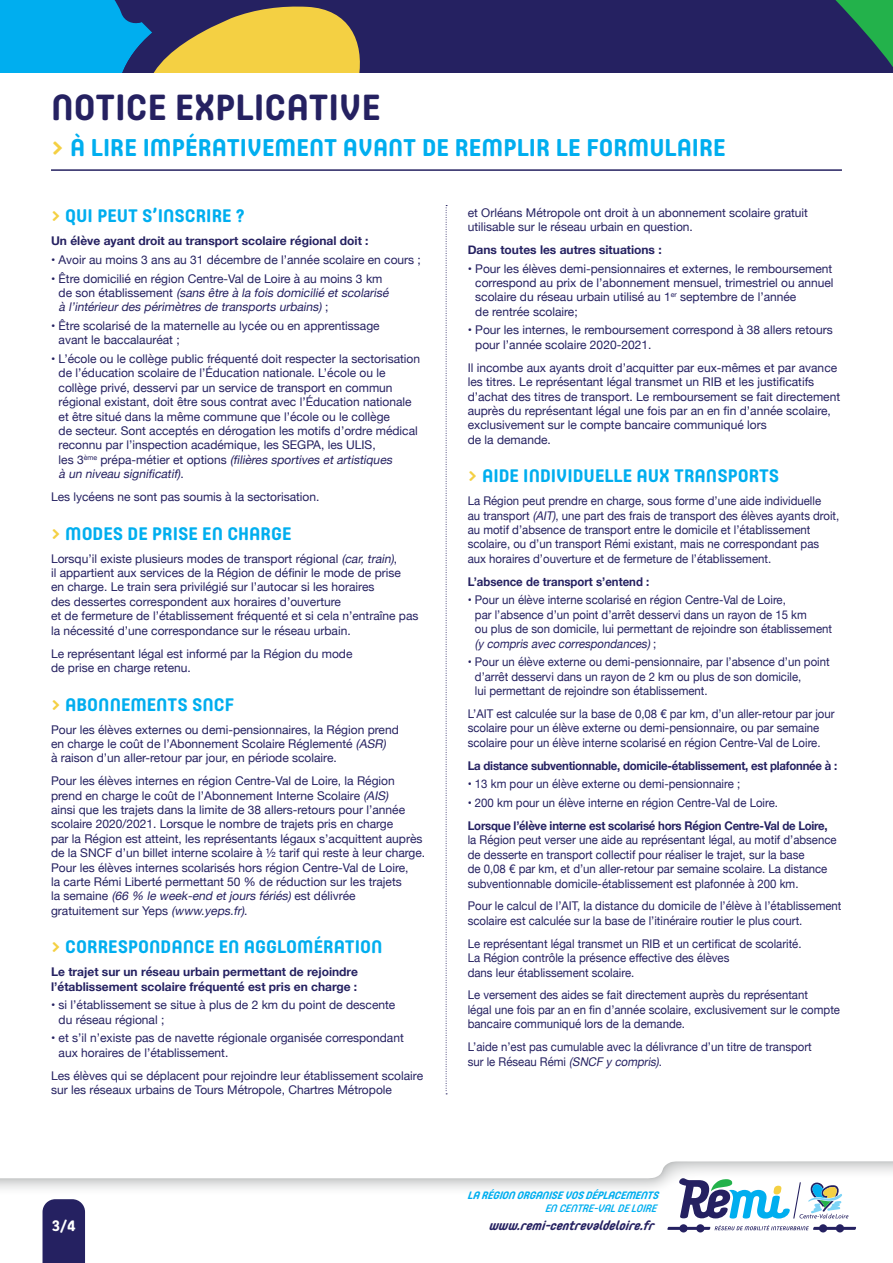
<style>
.page{position:relative;width:893px;height:1263px;background:#fff}
.page>*{position:absolute;margin:0;border:0;box-sizing:border-box;transform-origin:0 0}
.t1{font:700 36px "Core Mellow 65";color:#252161}
.t2{font:700 24px "Core Mellow 65";color:#00aeef}
.t3{font:700 18px "Core Mellow 65";color:#00aeef}
.t4{font:700 15px "Core Mellow 65";color:#fff}
.t5{font:italic 700 13.05px "Core Mellow 65";color:#252161}
.t6{font:12px/14.4px "Helvetica Neue";color:#252161}
.t7{font:12px/14.4px "Helvetica Neue";color:#252161;scale:.95 1}
.t8{font:700 12px/14.4px "Helvetica Neue";color:#252161}
.t9{font:italic 12px/14.4px "Helvetica Neue";color:#252161}
.t10{font:700 12px "Helvetica Neue";letter-spacing:-.02em;color:#252161;scale:.95 1}
.t11{font:700 12px "Helvetica Neue";color:#252161;scale:.95 1}
.t12{font:italic 700 10.65px "Core Mellow 65";letter-spacing:-.025em;color:#00aeef}
.t13{font:italic 500 10.65px "Core Mellow 55";color:#00aeef}
.s1{color:#f4d043}
.s2{font-style:normal}
.s3{font-style:italic}
</style>
<div class="page">
<div style="left:0;top:0;width:893px;height:72px;background:#252161"></div>
<svg style="left:0;top:0;width:360px;height:72px"></svg>
<svg style="left:822px;top:0;width:71px;height:73px"></svg>
<svg style="left:0;top:1161px;width:893px;height:102px"></svg>
<svg style="left:667px;top:1224px;width:189px;height:8px"></svg>
<svg style="left:679px;top:1178px;width:169px;height:40px"></svg>
<div style="left:43px;top:1199px;width:42px;height:64px;background:#252161"></div>
<hr style="left:51px;top:169px;width:791px;height:2px;background:#252161">
<svg style="left:446px;top:205px;width:1px;height:889px"></svg>
<h1 class="t1" style="left:51px;top:80px;width:331px">NOTICE EXPLICATIVE</h1>
<h2 class="t2" style="left:51px;top:129px;width:676px"><span class="s1">&gt;</span> À LIRE IMPÉRATIVEMENT AVANT DE REMPLIR LE FORMULAIRE</h2>
<h3 class="t3" style="left:51px;top:202px;width:195px"><span class="s1">&gt;</span> QUI PEUT S’INSCRIRE ?</h3>
<p class="t8" style="left:51px;top:234px;width:319px">Un élève ayant droit au transport scolaire régional doit :</p>
<p class="t6" style="left:51px;top:253px;width:371px">• Avoir au moins 3 ans au 31 décembre de l’année scolaire en cours ;</p>
<p class="t9" style="left:59px;top:272px;width:335px;text-indent:-8px"><span class="s2">• Être domicilié en région Centre-Val de Loire à au moins 3 km d e s o n ét a b l i s s e m e n t</span> (sansêtre à la foisdomicilié etscolarisé à l’intérieurdespérimètresde transportsurbains) <span class="s2">;</span></p>
<p class="t6" style="left:59px;top:319px;width:323px;text-indent:-8px">• Être scolarisé de la maternelle au lycée ou en apprentissage avant le baccalauréat ;</p>
<p class="t6" style="left:59px;top:352px;width:363px;text-indent:-8px">• L’école ou le collège public fréquenté doit respecter la sectorisation de l’éducation scolaire de l’Éducation nationale. L’école ou le collège privé, desservi par un service de transport en commun régional existant, doit être sous contrat avec l’Éducation nationale et être situé dans la même commune que l’école ou le collège<br>de secteur. Sont acceptés en dérogation les motifs d’ordre médical reconnu par l’inspection académique, les SEGPA, les ULIS,<br>l e s 3 <sup>è</sup> <sup>m</sup> <sup>e</sup> p ré p a - m ét i e r et o pt i o n s <span class="s3">(filièressportivesetartistiques<br>à un niveau significatif)</span>.</p>
<p class="t6" style="left:51px;top:490px;width:270px">Les lycéens ne sont pas soumis à la sectorisation.</p>
<h3 class="t3" style="left:51px;top:520px;width:242px"><span class="s1">&gt;</span> MODES DE PRISE EN CHARGE</h3>
<p class="t6" style="left:51px;top:552px;width:369px">Lorsqu’il existe plusieurs modes de transport régional <span class="s3">(car,train)</span>,<br>il appartient aux services de la Région de définir le mode de prise<br>en charge. Le train sera privilégié sur l’autocar si les horaires<br>des dessertes correspondent aux horaires d’ouverture<br>et de fermeture de l’établissement fréquenté et si cela n’entraîne pas la nécessité d’une correspondance sur le réseau urbain.</p>
<p class="t6" style="left:51px;top:647px;width:303px">Le représentant légal est informé par la Région du mode de prise en charge retenu.</p>
<h3 class="t3" style="left:51px;top:691px;width:185px"><span class="s1">&gt;</span> ABONNEMENTS SNCF</h3>
<p class="t6" style="left:51px;top:723px;width:349px">Pour les élèves externes ou demi-pensionnaires, la Région prend en charge le coût de l’Abonnement Scolaire Réglementé <span class="s3">(ASR)<br></span>à raison d’un aller-retour par jour, en période scolaire.</p>
<p class="t6" style="left:51px;top:774px;width:376px">Pour les élèves internes en région Centre-Val de Loire, la Région prend en charge le coût de l’Abonnement Interne Scolaire <span class="s3">(AIS)<br></span>ainsi que les trajets dans la limite de 38 allers-retours pour l’année scolaire 2020/2021. Lorsque le nombre de trajets pris en charge<br>par la Région est atteint, les représentants légaux s’acquittent auprès de la SNCF d’un billet interne scolaire à ½ tarif qui reste à leur charge.<br>Pour les élèves internes scolarisés hors région Centre-Val de Loire,<br>la carte Rémi Liberté permettant 50 % de réduction sur les trajets<br>l a s e m a i n e <span class="s3">(66 % le week-end etjoursfériés)</span>e st d é l i v ré e gratuitement sur Yeps <span class="s3">(www.yeps.fr)</span>.</p>
<h3 class="t3" style="left:51px;top:933px;width:333px"><span class="s1">&gt;</span> CORRESPONDANCE EN AGGLOMÉRATION</h3>
<p class="t8" style="left:51px;top:965px;width:308px">Le trajet sur un réseau urbain permettant de rejoindre l’établissement scolaire fréquenté est pris en charge :</p>
<p class="t6" style="left:59px;top:999px;width:338px;text-indent:-8px">• si l’établissement se situe à plus de 2 km du point de descente du réseau régional ;</p>
<p class="t6" style="left:59px;top:1032px;width:347px;text-indent:-8px">• et s’il n’existe pas de navette régionale organisée correspondant aux horaires de l’établissement.</p>
<p class="t6" style="left:51px;top:1069px;width:374px">Les élèves qui se déplacent pour rejoindre leur établissement scolaire sur les réseaux urbains de Tours Métropole, Chartres Métropole</p>
<p class="t4" style="left:52px;top:1215px;width:25px">3/4</p>
<p class="t6" style="left:468px;top:206px;width:342px">et Orléans Métropole ont droit à un abonnement scolaire gratuit utilisable sur le réseau urbain en question.</p>
<p class="t8" style="left:468px;top:243px;width:196px">Dans toutes les autres situations :</p>
<p class="t6" style="left:475px;top:262px;width:360px;text-indent:-8px">• Pour les élèves demi-pensionnaires et externes, le remboursement correspond au prix de l’abonnement mensuel, trimestriel ou annuel scolaire du réseau urbain utilisé au 1<sup>er</sup> septembre de l’année<br>de rentrée scolaire;</p>
<p class="t6" style="left:475px;top:324px;width:359px;text-indent:-8px">• Pour les internes, le remboursement correspond à 38 allers retours pour l’année scolaire 2020-2021.</p>
<p class="t6" style="left:468px;top:361px;width:374px">Il incombe aux ayants droit d’acquitter par eux-mêmes et par avance les titres. Le représentant légal transmet un RIB et les justificatifs d’achat des titres de transport. Le remboursement se fait directement auprès du représentant légal une fois par an en fin d’année scolaire, exclusivement sur le compte bancaire communiqué lors<br>de la demande.</p>
<h3 class="t3" style="left:468px;top:462px;width:313px"><span class="s1">&gt;</span> AIDE INDIVIDUELLE AUX TRANSPORTS</h3>
<p class="t7" style="left:468px;top:494px;width:393px">La Région peut prendre en charge, sous forme d’une aide individuelle<br>au transport <span class="s3">(AIT)</span>, une part des frais de transport des élèves ayants droit, au motif d’absence de transport entre le domicile et l’établissement scolaire, ou d’un transport Rémi existant, mais ne correspondant pas aux horaires d’ouverture et de fermeture de l’établissement.</p>
<p class="t11" style="left:468px;top:572px;width:193px">L’absence de transport s’entend :</p>
<p class="t7" style="left:475px;top:594px;width:377px;text-indent:-7px">• Pour un élève interne scolarisé en région Centre-Val de Loire,<br>par l’absence d’un point d’arrêt desservi dans un rayon de 15 km<br>ou plus de son domicile, lui permettant de rejoindre son établissement <span class="s3">(ycomprisaveccorrespondances)</span>;</p>
<p class="t7" style="left:475px;top:655px;width:375px;text-indent:-7px">• Pour un élève externe ou demi-pensionnaire, par l’absence d’un point d’arrêt desservi dans un rayon de 2 km ou plus de son domicile,<br>lui permettant de rejoindre son établissement.</p>
<p class="t7" style="left:468px;top:707px;width:388px">L’AIT est calculée sur la base de 0,08 € par km, d’un aller-retour par jour scolaire pour un élève externe ou demi-pensionnaire, ou par semaine scolaire pour un élève interne scolarisé en région Centre-Val de Loire.</p>
<p class="t10" style="left:468px;top:756px;width:390px">La distance subventionnable, domicile-établissement, est plafonnée à :</p>
<p class="t7" style="left:468px;top:778px;width:288px">• 13 km pour un élève externe ou demi-pensionnaire ;</p>
<p class="t7" style="left:468px;top:796px;width:328px">• 200 km pour un élève interne en région Centre-Val de Loire.</p>
<p class="t10" style="left:468px;top:816px;width:380px">Lorsque l’élève interne est scolarisé hors Région Centre-Val de Loire,</p>
<p class="t7" style="left:468px;top:833px;width:390px">la Région peut verser une aide au représentant légal, au motif d’absence de desserte en transport collectif pour réaliser le trajet, sur la base<br>de 0,08 € par km, et d’un aller-retour par semaine scolaire. La distance subventionnable domicile-établissement est plafonnée à 200 km.</p>
<p class="t7" style="left:468px;top:900px;width:395px">Pour le calcul de l’AIT, la distance du domicile de l’élève à l’établissement scolaire est calculée sur la base de l’itinéraire routier le plus court.</p>
<p class="t7" style="left:468px;top:937px;width:353px">Le représentant légal transmet un RIB et un certificat de scolarité.<br>La Région contrôle la présence effective des élèves<br>dans leur établissement scolaire.</p>
<p class="t7" style="left:468px;top:989px;width:393px">Le versement des aides se fait directement auprès du représentant<br>légal une fois par an en fin d’année scolaire, exclusivement sur le compte bancaire communiqué lors de la demande.</p>
<p class="t7" style="left:468px;top:1040px;width:364px">L’aide n’est pas cumulable avec la délivrance d’un titre de transport s u r l e R é s e a u R é m i <span class="s3">(SNCF ycompris)</span>.</p>
<p class="t12" style="left:467px;top:1187px;width:195px">LA RÉGION ORGANISE VOS DÉPLACEMENTS</p>
<p class="t13" style="left:545px;top:1200px;width:113px">EN CENTRE -VAL DE LOIRE</p>
<p class="t5" style="left:489px;top:1215px;width:169px">www.remi-centrevaldeloire.fr</p>
</div>
